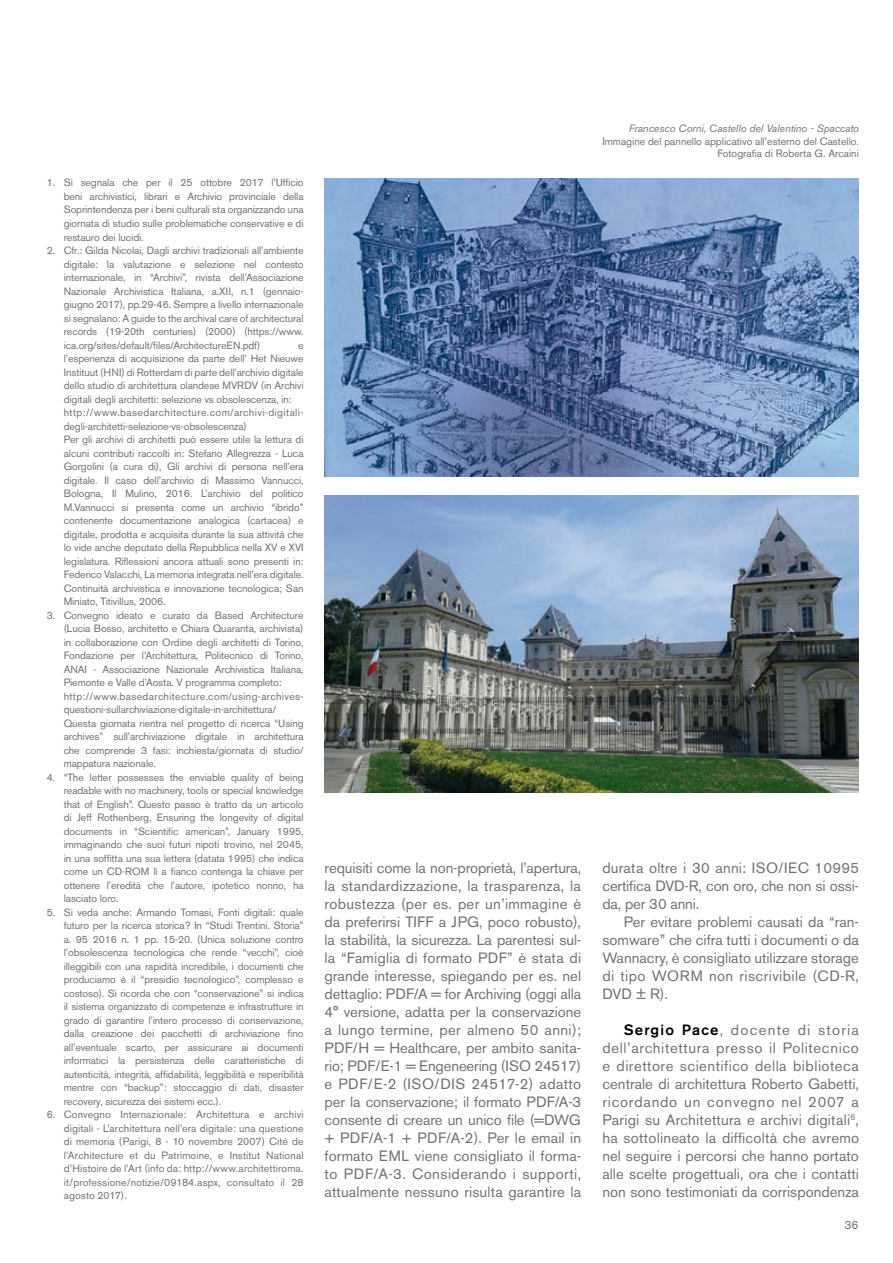
<style>
.page{position:relative;width:893px;height:1263px;background:#fff}
.page>*{position:absolute;margin:0;border:0;box-sizing:border-box;transform-origin:0 0}
.t1{font:14.85px/18px "Akzidenz Grotesk BE";color:#707172;text-align:justify}
.t2{font:12px "Akzidenz Grotesk BE";color:#707172}
.t3{font:10.5px/13.5px "Akzidenz Grotesk BE";letter-spacing:-.01em;color:#707172;text-align:justify}
.t4{font:italic 10.5px "Akzidenz Grotesk BE";color:#707172}
.s1{font-weight:500;color:#000}
</style>
<div class="page">
<img style="left:325px;top:179px;width:534px;height:297px">
<img style="left:325px;top:495px;width:534px;height:298px">
<p class="t3" style="left:64px;top:176px;width:241px;text-indent:-17px">1. Si segnala che per il 25 ottobre 2017 l’Ufficio beni archivistici, librari e Archivio provinciale della Soprintendenza per i beni culturali sta organizzando una giornata di studio sulle problematiche conservative e di restauro dei lucidi.</p>
<p class="t3" style="left:64px;top:244px;width:241px;text-indent:-17px">2. Cfr.: Gilda Nicolai, Dagli archivi tradizionali all’ambiente digitale: la valutazione e selezione nel contesto internazionale, in “Archivi”, rivista dell’Associazione Nazionale Archivistica Italiana, a.XII, n.1 (gennaio&shy;giugno 2017), pp.29-46. Sempre a livello internazionale si segnalano: A guide to the archival care of architectural records (19-20th centuries) (2000) (https://www. ica.org/sites/default/files/ArchitectureEN.pdf)</p>
<p class="t3" style="left:64px;top:338px;width:241px;text-align:left;text-indent:234px">e l’esperienza di acquisizione da parte dell’ Het Nieuwe Instituut (HNI) di Rotterdam di parte dell’archivio digitale dello studio di architettura olandese MVRDV (in Archivi digitali degli architetti: selezione vs obsolescenza, in: http://www.basedarchitecture.com/archivi-digitali&shy;degli-architetti-selezione-vs-obsolescenza)<br>Per gli archivi di architetti può essere utile la lettura di alcuni contributi raccolti in: Stefano Allegrezza - Luca Gorgolini (a cura di), Gli archivi di persona nell’era digitale. Il caso dell’archivio di Massimo Vannucci, Bologna, Il Mulino, 2016. L’archivio del politico M.Vannucci si presenta come un archivio “ibrido” contenente documentazione analogica (cartacea) e digitale, prodotta e acquisita durante la sua attività che lo vide anche deputato della Repubblica nella XV e XVI legislatura. Riflessioni ancora attuali sono presenti in:<br>Federico Valacchi, La memoria integrata nell’era digitale.<br>Continuità archivistica e innovazione tecnologica; San Miniato, Titivillus, 2006.</p>
<p class="t3" style="left:64px;top:608px;width:241px;text-align:left;text-indent:-17px">3. Convegno ideato e curato da Based Architecture (Lucia Bosso, architetto e Chiara Quaranta, archivista) in collaborazione con Ordine degli architetti di Torino, Fondazione per l’Architettura, Politecnico di Torino, ANAI - Associazione Nazionale Archivistica Italiana, Piemonte e Valle d’Aosta. V programma completo: http://www.basedarchitecture.com/using-archives&shy;questioni-sullarchiviazione-digitale-in-architettura/ Questa giornata rientra nel progetto di ricerca “Using archives” sull’archiviazione digitale in architettura che comprende 3 fasi: inchiesta/giornata di studio/ mappatura nazionale.</p>
<p class="t3" style="left:64px;top:770px;width:241px;text-indent:-17px">4. “The letter possesses the enviable quality of being readable with no machinery, tools or special knowledge that of English”. Questo passo è tratto da un articolo di Jeff Rothenberg, Ensuring the longevity of digital documents in “Scientific american”, January 1995, immaginando che suoi futuri nipoti trovino, nel 2045, in una soffitta una sua lettera (datata 1995) che indica come un CD-ROM lì a fianco contenga la chiave per ottenere l’eredità che l’autore, ipotetico nonno, ha lasciato loro.</p>
<p class="t3" style="left:64px;top:905px;width:241px;text-indent:-17px">5. Si veda anche: Armando Tomasi, Fonti digitali: quale futuro per la ricerca storica? In “Studi Trentini. Storia” a. 95 2016 n. 1 pp. 15-20. (Unica soluzione contro l’obsolescenza tecnologica che rende “vecchi”, cioè illeggibili con una rapidità incredibile, i documenti che produciamo è il “presidio tecnologico”, complesso e costoso). Si ricorda che con “conservazione” si indica il sistema organizzato di competenze e infrastrutture in grado di garantire l’intero processo di conservazione, dalla creazione dei pacchetti di archiviazione fino all’eventuale scarto, per assicurare ai documenti informatici la persistenza delle caratteristiche di autenticità, integrità, affidabilità, leggibilità e reperibilità mentre con “backup”: stoccaggio di dati, disaster recovery, sicurezza dei sistemi ecc.).</p>
<p class="t3" style="left:64px;top:1108px;width:241px;text-indent:-17px">6. Convegno Internazionale: Architettura e archivi digitali - L’architettura nell’era digitale: una questione di memoria (Parigi, 8 - 10 novembre 2007) Cité de l’Architecture et du Patrimoine, e Institut National d’Histoire de l’Art (info da: http://www.architettiroma. it/professione/notizie/09184.aspx, consultato il 28 agosto 2017).</p>
<p class="t4" style="left:629px;top:122px;width:232px">Francesco Corni, Castello del Valentino - Spaccato</p>
<p class="t3" style="left:602px;top:135px;width:258px;line-height:12.6px;text-align:right">Immagine del pannello applicativo all’esterno del Castello.<br>Fotografia di Roberta G. Arcaini</p>
<p class="t1" style="left:325px;top:859px;width:258px">requisiti come la non-proprietà, l’apertura, la standardizzazione, la trasparenza, la robustezza (per es. per un’immagine è da preferirsi TIFF a JPG, poco robusto), la stabilità, la sicurezza. La parentesi sul&shy;la “Famiglia di formato PDF” è stata di grande interesse, spiegando per es. nel dettaglio: PDF/A = for Archiving (oggi alla 4° versione, adatta per la conservazione a lungo termine, per almeno 50 anni); PDF/H = Healthcare, per ambito sanita&shy;rio; PDF/E-1 = Engeneering (ISO 24517) e PDF/E-2 (ISO/DIS 24517-2) adatto per la conservazione; il formato PDF/A-3 consente di creare un unico file (=DWG + PDF/A-1 + PDF/A-2). Per le email in formato EML viene consigliato il forma&shy;to PDF/A-3. Considerando i supporti, attualmente nessuno risulta garantire la</p>
<h1 class="t1" style="left:602px;top:859px;width:258px">durata oltre i 30 anni: ISO/IEC 10995 certifica DVD-R, con oro, che non si ossi&shy;da, per 30 anni.</h1>
<h1 class="t1" style="left:602px;top:913px;width:258px;text-indent:21px">Per evitare problemi causati da “ran&shy;somware” che cifra tutti i documenti o da Wannacry, è consigliato utilizzare storage di tipo WORM non riscrivibile (CD-R, DVD ± R).</h1>
<p class="t1" style="left:602px;top:1021px;width:258px;text-indent:21px"><span class="s1">Sergio Pace</span>, docente di storia dell’architettura presso il Politecnico e direttore scientifico della biblioteca centrale di architettura Roberto Gabetti, ricordando un convegno nel 2007 a Parigi su Architettura e archivi digitali<sup>6</sup>, ha sottolineato la difficoltà che avremo nel seguire i percorsi che hanno portato alle scelte progettuali, ora che i contatti non sono testimoniati da corrispondenza</p>
<p class="t2" style="left:844px;top:1217px;width:15px">36</p>
</div>
